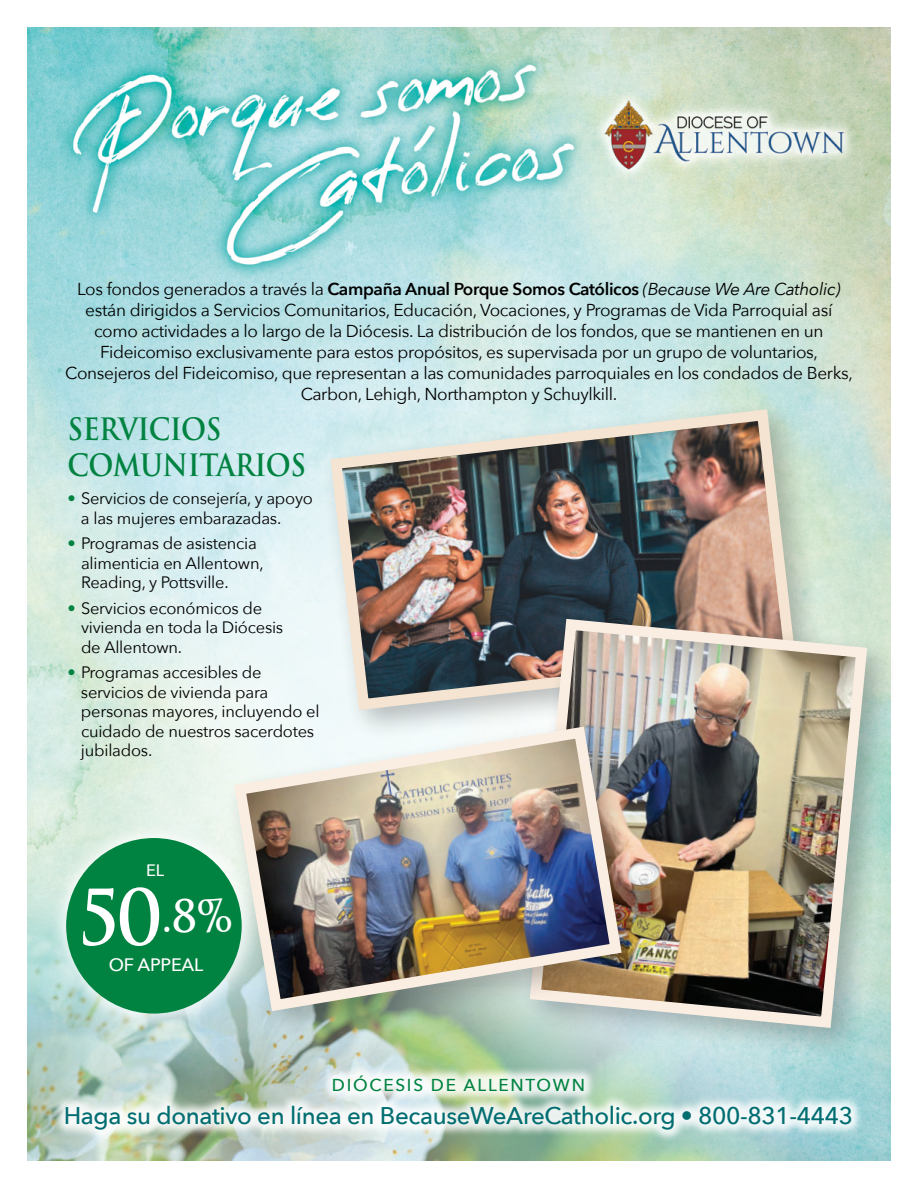
<style>
.page{position:relative;width:918px;height:1188px;background:#fff}
.page>*{position:absolute;margin:0;border:0;box-sizing:border-box;transform-origin:0 0}
.t1{font:700 43.65px "Trajan";color:#fff;scale:.95 1}
.t2{font:700 30px "Trajan";letter-spacing:-.02em;color:#008240;scale:.9 1}
.t3{font:500 24.15px "Avenir Next";letter-spacing:-.015em;color:#006d71}
.t4{font:500 18px "Avenir Next";letter-spacing:-.015em;color:#fff}
.t5{font:17.25px/21px "Avenir Next";letter-spacing:-.02em;color:#000;text-align:center}
.t6{font:500 17.25px "Avenir Next";letter-spacing:.1em;color:#008240}
.t7{font:16.5px/19.5px "Avenir Next";letter-spacing:-.015em;color:#000}
.t8{font:500 16.5px "Avenir Next";color:#fff}
.s1{font-weight:600}
.s2{font-style:italic}
.s3{color:#008240}
.s4{font-size:74.85px}
</style>
<div class="page">
<img style="left:27px;top:27px;width:864px;height:1134px">
<div style="left:53px;top:1062px;width:811px;height:81px;background:#fff;opacity:.86"></div>
<div style="left:319px;top:398px;width:509px;height:344px;background:#000;opacity:.25"></div>
<img style="left:325px;top:404px;width:477px;height:312px">
<div style="left:519px;top:608px;width:380px;height:452px;background:#000;opacity:.25"></div>
<img style="left:524px;top:613px;width:349px;height:421px">
<div style="left:224px;top:716px;width:429px;height:327px;background:#000;opacity:.25"></div>
<img style="left:228px;top:721px;width:400px;height:296px">
<div style="left:47px;top:819px;width:213px;height:213px;background:#fff;opacity:.75"></div>
<div style="left:66px;top:838px;width:176px;height:176px;background:#008240;border-radius:50%"></div>
<p class="t5" style="left:65px;top:278px;width:789px">Los fondos generados a través la <span class="s1">Campaña Anual Porque Somos Católicos</span> <span class="s2">(Because We Are Catholic) </span>están dirigidos a Servicios Comunitarios, Educación, Vocaciones, y Programas de Vida Parroquial así como actividades a lo largo de la Diócesis. La distribución de los fondos, que se mantienen en un Fideicomiso exclusivamente para estos propósitos, es supervisada por un grupo de voluntarios, Consejeros del Fideicomiso, que representan a las comunidades parroquiales en los condados de Berks, Carbon, Lehigh, Northampton y Schuylkill.</p>
<p class="t2" style="left:68px;top:410px;width:173px">SERVICIOS</p>
<p class="t2" style="left:68px;top:446px;width:267px">COMUNITARIOS</p>
<p class="t7" style="left:68px;top:489px;width:247px"><span class="s3">•</span> Servicios de consejería, y apoyo</p>
<p class="t7" style="left:81px;top:508px;width:202px">a las mujeres embarazadas.</p>
<p class="t7" style="left:81px;top:534px;width:184px;text-indent:-14px"><span class="s3">•</span> Programas de asistencia alimenticia en Allentown,<br>Reading, y Pottsville.</p>
<p class="t7" style="left:81px;top:598px;width:204px;text-indent:-14px"><span class="s3">•</span> Servicios económicos de vivienda en toda la Diócesis de Allentown.</p>
<p class="t7" style="left:68px;top:663px;width:196px"><span class="s3">•</span> Programas accesibles de</p>
<p class="t7" style="left:81px;top:682px;width:189px">servicios de vivienda para</p>
<p class="t7" style="left:81px;top:702px;width:240px">personas mayores, incluyendo el cuidado de nuestros sacerdotes</p>
<p class="t7" style="left:81px;top:741px;width:73px">jubilados.</p>
<p class="t8" style="left:146px;top:860px;width:20px">EL</p>
<p class="t1" style="left:79px;top:889px;width:163px"><span class="s4">50</span>.8%</p>
<p class="t4" style="left:109px;top:954px;width:96px">OF APPEAL</p>
<p class="t6" style="left:332px;top:1074px;width:255px">DIÓCESIS DE ALLENTOWN</p>
<p class="t3" style="left:64px;top:1101px;width:791px">Haga su donativo en línea en BecauseWeAreCatholic.org • 800-831-4443</p>
</div>
